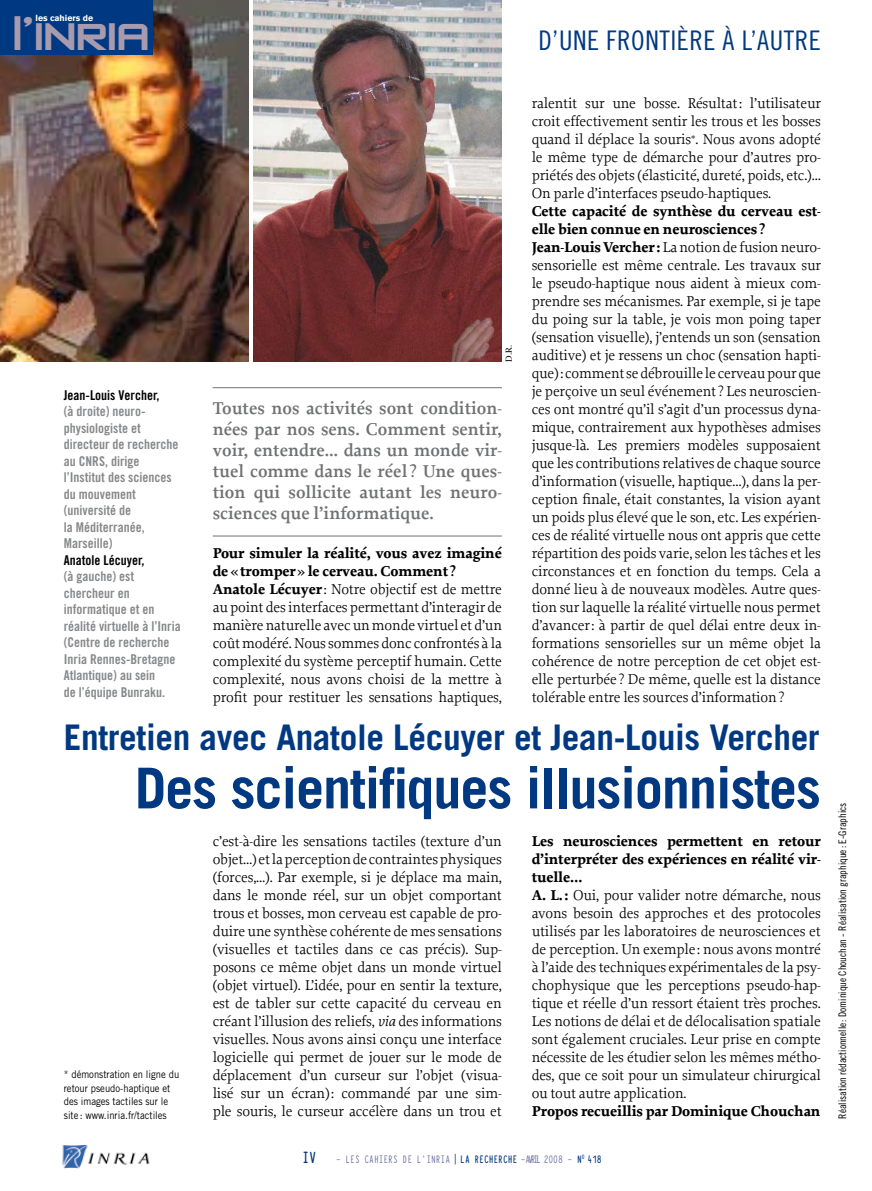
<style>
.page{position:relative;width:872px;height:1191px;background:#fff}
.page>*{position:absolute;margin:0;border:0;box-sizing:border-box;transform-origin:0 0}
.t1{font:700 56.25px "Trade Gothic";letter-spacing:-.02em;color:#003882}
.t2{font:45px "Zero Twos";letter-spacing:-.03em;color:#a89bae;scale:1.1 1}
.t3{font:700 35.25px "Trade Gothic";letter-spacing:-.01em;color:#003882}
.t4{font:27px "Trade Gothic Cond Eighteen";letter-spacing:.02em;color:#003882}
.t5{font:600 18px/21px "Proforma";color:#707173;text-align:justify}
.t6{font:15px/18px "Proforma";letter-spacing:-.01em;color:#000}
.t7{font:700 15px "Proforma";letter-spacing:-.01em;color:#000}
.t8{font:13.5px/16.5px "Trade Gothic Bold Cond Twenty";color:#87888a}
.t9{font:13.5px "Trade Gothic Bold Cond Twenty";color:#000}
.t10{font:700 12px "Typewriter Condensed";letter-spacing:-.01em;color:#003882;scale:.9 1}
.t11{font:12px "Typewriter Condensed";letter-spacing:-.01em;color:#63659f;scale:.9 1}
.t12{font:10.5px/13.5px "Trade Gothic";color:#000;scale:.9 1}
.t13{font:10.5px "Trade Gothic Cond Eighteen";color:#000}
.t14{font:9px "Times";color:#000}
.t15{font:700 8.7px "Akzidenz Grotesk BE";color:#fff}
.s1{font-weight:700}
.s2{font-style:italic}
.s3{font-weight:700;font-size:18px;color:#003882}
.s4{font-weight:400;color:#63659f}
</style>
<div class="page">
<img style="left:62px;top:1145px;width:88px;height:23px">
<hr style="left:213px;top:387px;width:289px;height:1px;background:#707173">
<hr style="left:213px;top:535px;width:289px;height:1px;background:#707173">
<img style="left:0;top:0;width:249px;height:361px">
<div style="left:0;top:0;width:152px;height:54px;background:#003882"></div>
<img style="left:253px;top:0;width:249px;height:361px">
<p class="t15" style="left:36px;top:13px;width:59px">les cahiers de</p>
<h2 class="t2" style="left:12px;top:14px;width:127px">l’INRIA</h2>
<h3 class="t4" style="left:538px;top:24px;width:284px">D’UNE FRONTIÈRE À L’AUTRE</h3>
<p class="t9" style="left:64px;top:386px;width:97px">Jean-Louis Vercher,</p>
<p class="t8" style="left:64px;top:403px;width:116px">(à droite) neuro&shy;physiologiste et directeur de recherche au CNRS, dirige l’Institut des sciences du mouvement (université de<br>la Méditerranée,<br>Marseille)</p>
<p class="t9" style="left:64px;top:551px;width:82px">Anatole Lécuyer,</p>
<p class="t8" style="left:64px;top:568px;width:118px">(à gauche) est chercheur en informatique et en réalité virtuelle à l’Inria (Centre de recherche<br>Inria Rennes-Bretagne<br>Atlantique) au sein<br>de l’équipe Bunraku.</p>
<p class="t14" style="left:500px;top:361px;width:19px;rotate:-90deg">D.R.</p>
<p class="t5" style="left:213px;top:397px;width:291px">Toutes nos activités sont condition&shy;nées par nos sens. Comment sentir, voir, entendre… dans un monde vir&shy;tuel comme dans le réel ? Une ques&shy;tion qui sollicite autant les neuro&shy;sciences que l’informatique.</p>
<p class="t6" style="left:213px;top:544px;width:291px"><span class="s1">Pour simuler la réalité, vous avez imaginé de «tromper» le cerveau. Comment ?<br>Anatole Lécuyer</span>: Notre objectif est de mettre au point des interfaces permettant d’interagir de manière naturelle avec un monde virtuel et d’un coût modéré. Nous sommes donc confrontés à la complexité du système perceptif humain. Cette complexité, nous avons choisi de la mettre à profit pour restituer les sensations haptiques,</p>
<p class="t6" style="left:531px;top:94px;width:291px;text-align:justify">ralentit sur une bosse. Résultat: l’utilisateur croit effectivement sentir les trous et les bosses quand il déplace la souris<sup>*</sup>. Nous avons adopté le même type de démarche pour d’autres pro&shy;priétés des objets (élasticité, dureté, poids, etc.)… On parle d’interfaces pseudo-haptiques.</p>
<p class="t6" style="left:531px;top:202px;width:291px"><span class="s1">Cette capacité de synthèse du cerveau est&shy;elle bien connue en neurosciences?<br>Jean-Louis Vercher:</span> La notion de fusion neuro&shy;sensorielle est même centrale. Les travaux sur le pseudo-haptique nous aident à mieux com&shy;prendre ses mécanismes. Par exemple, si je tape du poing sur la table, je vois mon poing taper (sensation visuelle), j’entends un son (sensation auditive) et je ressens un choc (sensation hapti&shy;que): comment se débrouille le cerveau pour que je perçoive un seul événement ? Les neuroscien&shy;ces ont montré qu’il s’agit d’un processus dyna&shy;mique, contrairement aux hypothèses admises jusque-là. Les premiers modèles supposaient que les contributions relatives de chaque source d’information (visuelle, haptique…), dans la per&shy;ception finale, était constantes, la vision ayant un poids plus élevé que le son, etc. Les expérien&shy;ces de réalité virtuelle nous ont appris que cette répartition des poids varie, selon les tâches et les circonstances et en fonction du temps. Cela a donné lieu à de nouveaux modèles. Autre ques&shy;tion sur laquelle la réalité virtuelle nous permet d’avancer: à partir de quel délai entre deux in&shy;formations sensorielles sur un même objet la cohérence de notre perception de cet objet est&shy;elle perturbée? De même, quelle est la distance tolérable entre les sources d’information?</p>
<h3 class="t3" style="left:64px;top:716px;width:757px">Entretien avec Anatole Lécuyer et Jean-Louis Vercher</h3>
<h1 class="t1" style="left:135px;top:753px;width:687px">Des scientifiques illusionnistes</h1>
<p class="t12" style="left:64px;top:1067px;width:130px">* démonstration en ligne du retour pseudo-haptique et des images tactiles sur le site : www.inria.fr/tactiles</p>
<p class="t6" style="left:213px;top:832px;width:291px;text-align:justify">c’est-à-dire les sensations tactiles (texture d’un objet…) et la perception de contraintes physiques (forces,…). Par exemple, si je déplace ma main, dans le monde réel, sur un objet comportant trous et bosses, mon cerveau est capable de pro&shy;duire une synthèse cohérente de mes sensations (visuelles et tactiles dans ce cas précis). Sup&shy;posons ce même objet dans un monde virtuel (objet virtuel). L’idée, pour en sentir la texture, est de tabler sur cette capacité du cerveau en créant l’illusion des reliefs, <span class="s2">via</span> des informations visuelles. Nous avons ainsi conçu une interface logicielle qui permet de jouer sur le mode de déplacement d’un curseur sur l’objet (visua&shy;lisé sur un écran): commandé par une sim&shy;ple souris, le curseur accélère dans un trou et</p>
<p class="t6" style="left:531px;top:832px;width:291px"><span class="s1">Les neurosciences permettent en retour d’interpréter des expériences en réalité vir&shy;tuelle…<br>A. L.:</span> Oui, pour valider notre démarche, nous avons besoin des approches et des protocoles utilisés par les laboratoires de neurosciences et de perception. Un exemple: nous avons montré à l’aide des techniques expérimentales de la psy&shy;chophysique que les perceptions pseudo-hap&shy;tique et réelle d’un ressort étaient très proches.<br>Les notions de délai et de délocalisation spatiale sont également cruciales. Leur prise en compte nécessite de les étudier selon les mêmes métho&shy;des, que ce soit pour un simulateur chirurgical ou tout autre application.</p>
<p class="t7" style="left:531px;top:1102px;width:290px">Propos recueillis par Dominique Chouchan</p>
<p class="t11" style="left:302px;top:1150px;width:155px"><span class="s3">IV</span> - LES CAHIERS DE L ’INRIA</p>
<p class="t10" style="left:460px;top:1150px;width:159px">LA RECHERCHE <span class="s4">-AVRIL 2008 -</span> N<sup>0</sup> 418</p>
<p class="t13" style="left:836px;top:1118px;width:317px;rotate:-90deg">RÉALISATION RÉDACTIONNELLE: DOMINIQUE CHOUCHAN - RÉALISATION GRAPHIQUE: E-GRAPHICS</p>
</div>
